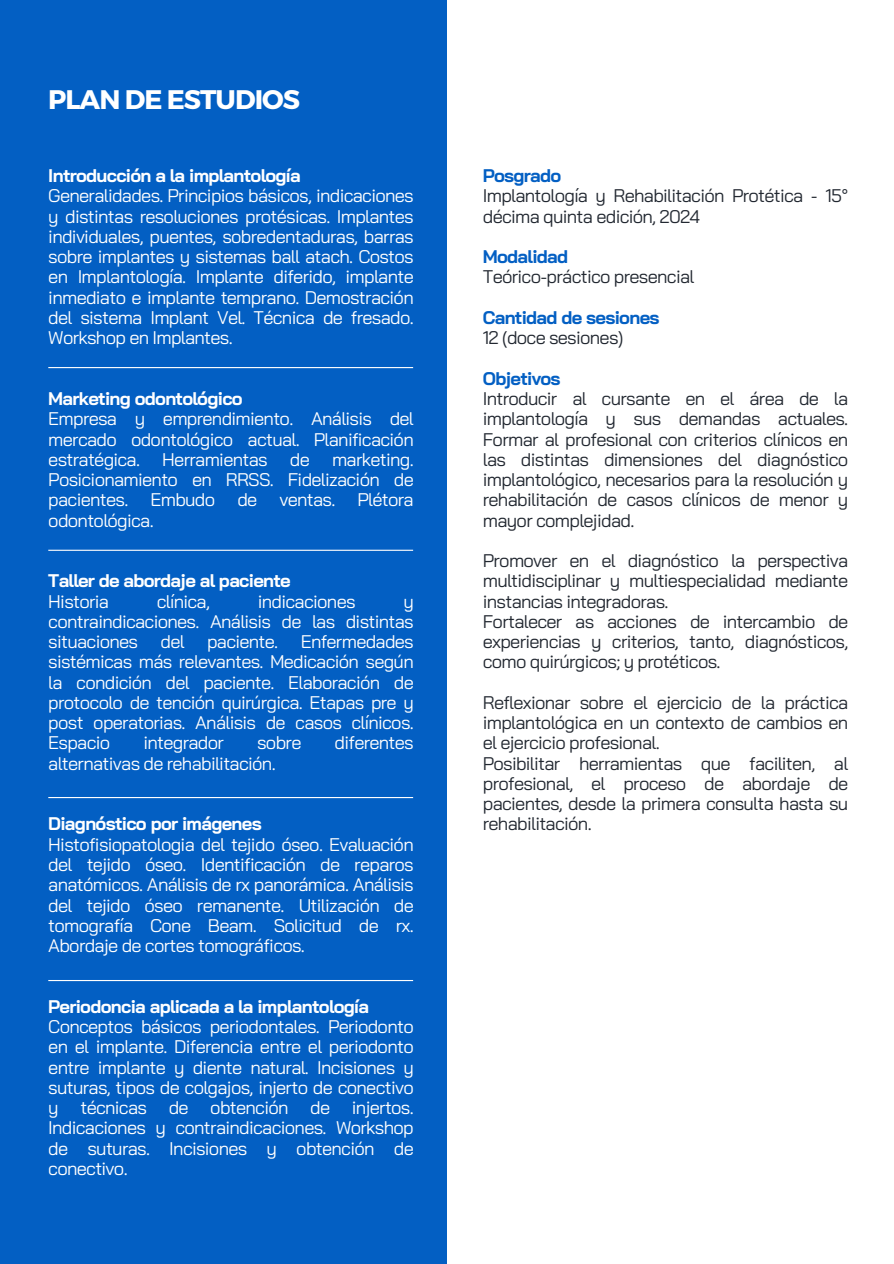
<style>
.page{position:relative;width:894px;height:1264px;background:#fff}
.page>*{position:absolute;margin:0;border:0;box-sizing:border-box;transform-origin:0 0}
.t1{font:700 26.85px "Montserrat";letter-spacing:-.035em;color:#fff}
.t2{font:18.3px/20.2px "Bai Jamjuree";letter-spacing:-.04em;color:#fff;text-align:justify}
.t3{font:18.3px/20.2px "Bai Jamjuree";letter-spacing:-.04em;color:#222831;text-align:justify}
.t4{font:700 18.3px "Bai Jamjuree";letter-spacing:-.04em;color:#fff}
.t5{font:700 18.3px "Bai Jamjuree";letter-spacing:-.04em;color:#035fc3}
</style>
<div class="page">
<div style="left:0;top:0;width:446px;height:1263px;background:#035fc3"></div>
<hr style="left:48px;top:367px;width:365px;height:1px;background:#fff">
<hr style="left:48px;top:549px;width:365px;height:2px;background:#fff">
<hr style="left:48px;top:797px;width:365px;height:1px;background:#fff">
<hr style="left:48px;top:979px;width:365px;height:2px;background:#fff">
<p class="t1" style="left:48px;top:82px;width:253px">PLAN DE ESTUDIOS</p>
<h1 class="t4" style="left:48px;top:164px;width:254px">Introducción a la implantología</h1>
<p class="t2" style="left:48px;top:185px;width:367px">Generalidades. Principios básicos, indicaciones y distintas resoluciones protésicas. Implantes individuales, puentes, sobredentaduras, barras sobre implantes y sistemas ball atach. Costos en Implantología. Implante diferido, implante inmediato e implante temprano. Demostración del sistema Implant Vel. Técnica de fresado.<br>Workshop en Implantes.</p>
<p class="t4" style="left:48px;top:387px;width:196px">Marketing odontológico</p>
<p class="t2" style="left:48px;top:408px;width:367px">Empresa y emprendimiento. Análisis del mercado odontológico actual. Planificación estratégica. Herramientas de marketing.<br>Posicionamiento en RRSS. Fidelización de pacientes. Embudo de ventas. Plétora odontológica.</p>
<p class="t4" style="left:48px;top:569px;width:244px">Taller de abordaje al paciente</p>
<p class="t2" style="left:48px;top:590px;width:62px">Historia</p>
<p class="t2" style="left:157px;top:590px;width:55px">clínica,</p>
<p class="t2" style="left:258px;top:590px;width:99px">indicaciones</p>
<p class="t2" style="left:48px;top:590px;width:367px;text-indent:355px">y contraindicaciones. Análisis de las distintas situaciones del paciente. Enfermedades sistémicas más relevantes. Medicación según la condición del paciente. Elaboración de protocolo de tención quirúrgica. Etapas pre y post operatorias. Análisis de casos clínicos.<br>Espacio</p>
<p class="t2" style="left:143px;top:732px;width:82px">integrador</p>
<p class="t2" style="left:257px;top:732px;width:46px">sobre</p>
<p class="t2" style="left:334px;top:732px;width:81px">diferentes</p>
<p class="t2" style="left:48px;top:752px;width:229px">alternativas de rehabilitación.</p>
<p class="t4" style="left:48px;top:812px;width:215px">Diagnóstico por imágenes</p>
<p class="t2" style="left:48px;top:833px;width:367px">Histofisiopatologia del tejido óseo. Evaluación del tejido óseo. Identificación de reparos anatómicos. Análisis de rx panorámica. Análisis del tejido óseo remanente. Utilización de tomografía Cone Beam. Solicitud de rx.<br>Abordaje de cortes tomográficos.</p>
<p class="t4" style="left:48px;top:994px;width:322px">Periodoncia aplicada a la implantología</p>
<p class="t2" style="left:48px;top:1016px;width:367px">Conceptos básicos periodontales. Periodonto en el implante. Diferencia entre el periodonto entre implante y diente natural. Incisiones y suturas, tipos de colgajos, injerto de conectivo y técnicas de obtención de injertos.<br>Indicaciones y contraindicaciones. Workshop de suturas. Incisiones y obtención de conectivo.</p>
<p class="t5" style="left:482px;top:164px;width:80px">Posgrado</p>
<p class="t3" style="left:482px;top:185px;width:367px">Implantología y Rehabilitación Protética - 15° décima quinta edición, 2024</p>
<p class="t5" style="left:482px;top:245px;width:87px">Modalidad</p>
<p class="t3" style="left:482px;top:266px;width:213px">Teórico-práctico presencial</p>
<p class="t5" style="left:482px;top:306px;width:178px">Cantidad de sesiones</p>
<p class="t3" style="left:482px;top:327px;width:142px">12 (doce sesiones)</p>
<p class="t5" style="left:482px;top:366px;width:79px">Objetivos</p>
<p class="t3" style="left:482px;top:388px;width:367px">Introducir al cursante en el área de la implantología y sus demandas actuales.<br>Formar al profesional con criterios clínicos en las distintas dimensiones del diagnóstico implantológico, necesarios para la resolución y rehabilitación de casos clínicos de menor y mayor complejidad.</p>
<p class="t3" style="left:482px;top:550px;width:367px">Promover en el diagnóstico la perspectiva multidisciplinar y multiespecialidad mediante instancias integradoras.</p>
<p class="t3" style="left:482px;top:611px;width:367px">Fortalecer as acciones de intercambio de experiencias y criterios, tanto, diagnósticos, como quirúrgicos; y protéticos.</p>
<p class="t3" style="left:482px;top:692px;width:367px">Reflexionar sobre el ejercicio de la práctica implantológica en un contexto de cambios en el ejercicio profesional.</p>
<p class="t3" style="left:482px;top:752px;width:367px">Posibilitar herramientas que faciliten, al profesional, el proceso de abordaje de pacientes, desde la primera consulta hasta su rehabilitación.</p>
</div>
